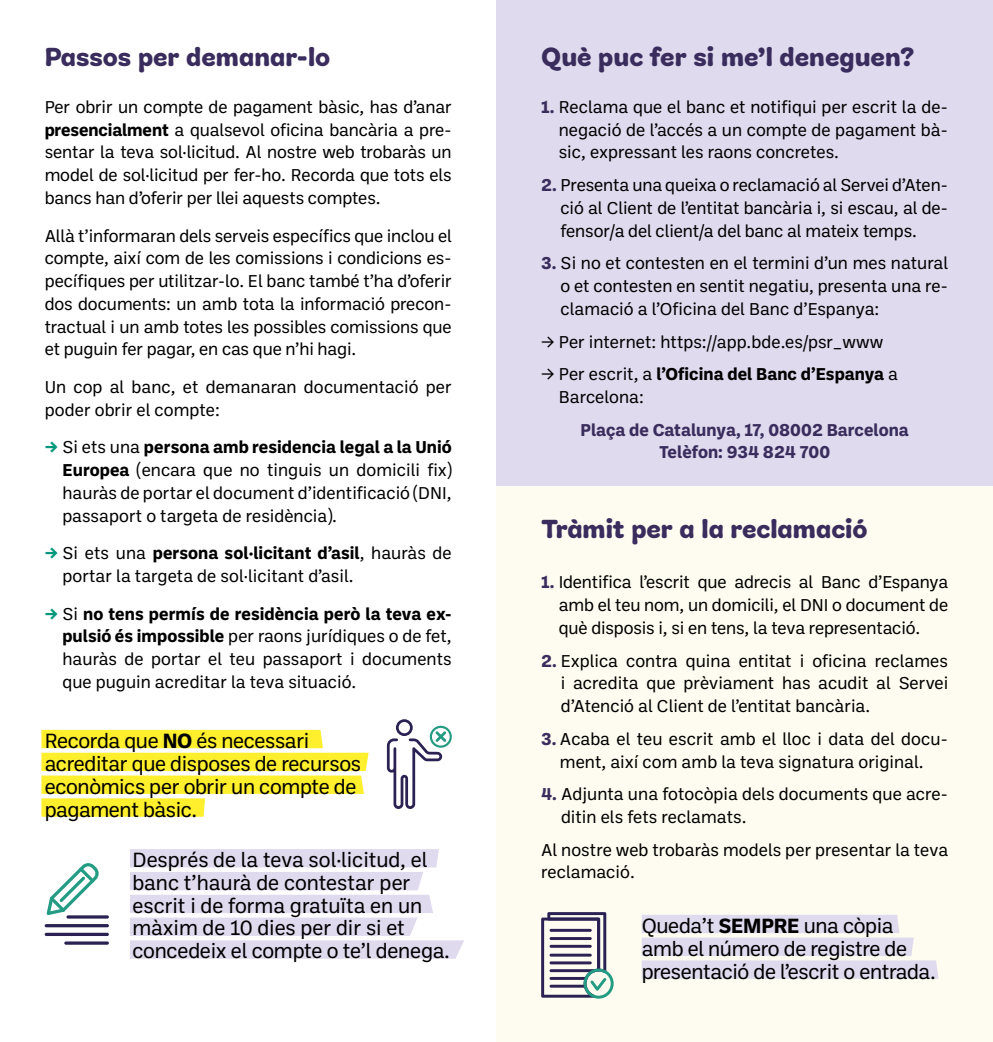
<style>
.page{position:relative;width:993px;height:1042px;background:#fff}
.page>*{position:absolute;margin:0;border:0;box-sizing:border-box;transform-origin:0 0}
.t1{font:700 28px "Cobbler";color:#3a2d5d}
.t2{font:21px/22.8px "Ballinger";letter-spacing:-.015em;color:#000}
.t3{font:17.5px/22.8px "Ballinger";color:#000;text-align:justify}
.t4{font:700 17.5px/22.8px "Ballinger";color:#3a2d5d;text-align:center}
.t5{font:700 17.5px/22.8px "Ballinger";color:#000}
.s1{font-weight:700}
.s2{font-weight:700;color:#00977d}
.s3{font-weight:700;color:#3a2d5d}
.s4{font-weight:400}
</style>
<div class="page">
<div style="left:496px;top:0;width:496px;height:486px;background:#dfdaee"></div>
<div style="left:496px;top:486px;width:496px;height:556px;background:#fefcf0"></div>
<svg style="left:130px;top:849px;width:334px;height:110px"></svg>
<svg style="left:642px;top:915px;width:296px;height:64px"></svg>
<svg style="left:41px;top:730px;width:327px;height:87px"></svg>
<svg style="left:387px;top:719px;width:64px;height:90px"></svg>
<svg style="left:47px;top:863px;width:52px;height:52px"></svg>
<hr style="left:66px;top:915px;width:43px;height:3px;background:#2b2253;border-radius:2px">
<hr style="left:45px;top:924px;width:64px;height:3px;background:#2b2253;border-radius:2px">
<hr style="left:45px;top:933px;width:64px;height:3px;background:#2b2253;border-radius:2px">
<hr style="left:64px;top:941px;width:45px;height:3px;background:#2b2253;border-radius:2px">
<svg style="left:541px;top:912px;width:72px;height:86px"></svg>
<h1 class="t1" style="left:45px;top:35px;width:287px">Passos per demanar-lo</h1>
<p class="t3" style="left:45px;top:96px;width:408px">Per obrir un compte de pagament bàsic, has d’anar <span class="s1">presencialment</span> a qualsevol oficina bancària a pre&shy;sentar la teva sol·licitud. Al nostre web trobaràs un model de sol·licitud per fer-ho. Recorda que tots els bancs han d’oferir per llei aquests comptes.</p>
<p class="t3" style="left:45px;top:224px;width:408px">Allà t’informaran dels serveis específics que inclou el compte, així com de les comissions i condicions es&shy;pecífiques per utilitzar-lo. El banc també t’ha d’oferir dos documents: un amb tota la informació precon&shy;tractual i un amb totes les possibles comissions que et puguin fer pagar, en cas que n’hi hagi.</p>
<p class="t3" style="left:45px;top:376px;width:408px">Un cop al banc, et demanaran documentació per poder obrir el compte:</p>
<p class="t3" style="left:62px;top:436px;width:391px;text-indent:-18px"><span class="s2">→</span> Si ets una <span class="s1">persona amb residencia legal a la Unió Europea</span> (encara que no tinguis un domicili fix) hauràs de portar el document d’identificació (DNI, passaport o targeta de residència).</p>
<p class="t3" style="left:62px;top:542px;width:391px;text-indent:-18px"><span class="s2">→</span> Si ets una <span class="s1">persona sol·licitant d’asil</span>, hauràs de portar la targeta de sol·licitant d’asil.</p>
<p class="t3" style="left:62px;top:602px;width:391px;text-indent:-18px"><span class="s2">→</span> Si <span class="s1">no tens permís de residència però la teva ex&shy;pulsió és impossible</span> per raons jurídiques o de fet, hauràs de portar el teu passaport i documents que puguin acreditar la teva situació.</p>
<p class="t2" style="left:45px;top:730px;width:318px">Recorda que <span class="s1">NO</span> és necessari acreditar que disposes de recursos econòmics per obrir un compte de pagament bàsic.</p>
<p class="t2" style="left:132px;top:849px;width:319px">Després de la teva sol·licitud, el banc t’haurà de contestar per escrit i de forma gratuïta en un màxim de 10 dies per dir si et concedeix el compte o te’l denega.</p>
<h1 class="t1" style="left:541px;top:35px;width:375px">Què puc fer si me’l deneguen?</h1>
<p class="t3" style="left:558px;top:96px;width:391px;text-indent:-18px"><span class="s3">1.</span> Reclama que el banc et notifiqui per escrit la de&shy;negació de l’accés a un compte de pagament bà&shy;sic, expressant les raons concretes.</p>
<p class="t3" style="left:560px;top:174px;width:389px;text-indent:-19px"><span class="s3">2.</span> Presenta una queixa o reclamació al Servei d’Aten&shy;ció al Client de l’entitat bancària i, si escau, al de&shy;fensor/a del client/a del banc al mateix temps.</p>
<p class="t3" style="left:560px;top:252px;width:389px;text-indent:-19px"><span class="s3">3.</span> Si no et contesten en el termini d’un mes natural o et contesten en sentit negatiu, presenta una re&shy;clamació a l’Oficina del Banc d’Espanya:</p>
<p class="t3" style="left:541px;top:330px;width:343px">→ Per internet: https://app.bde.es/psr_www</p>
<p class="t5" style="left:558px;top:363px;width:340px;text-indent:-18px"><span class="s4">→ Per escrit, a</span> l’Oficina del Banc d’Espanya <span class="s4">a<br>Barcelona:</span></p>
<p class="t4" style="left:580px;top:418px;width:330px">Plaça de Catalunya, 17, 08002 Barcelona<br>Telèfon: 934 824 700</p>
<h1 class="t1" style="left:541px;top:507px;width:328px">Tràmit per a la reclamació</h1>
<p class="t3" style="left:558px;top:571px;width:391px;text-indent:-18px"><span class="s3">1.</span> Identifica l’escrit que adrecis al Banc d’Espanya amb el teu nom, un domicili, el DNI o document de què disposis i, si en tens, la teva representació.</p>
<p class="t3" style="left:560px;top:649px;width:389px;text-indent:-20px"><span class="s3">2.</span> Explica contra quina entitat i oficina reclames i acredita que prèviament has acudit al Servei d’Atenció al Client de l’entitat bancària.</p>
<p class="t3" style="left:541px;top:727px;width:408px;text-align:center"><span class="s3">3.</span> Acaba el teu escrit amb el lloc i data del docu&shy;ment, així com amb la teva signatura original.</p>
<p class="t3" style="left:561px;top:783px;width:388px;text-indent:-20px"><span class="s3">4.</span> Adjunta una fotocòpia dels documents que acre&shy;ditin els fets reclamats.</p>
<p class="t3" style="left:541px;top:838px;width:408px">Al nostre web trobaràs models per presentar la teva reclamació.</p>
<p class="t2" style="left:641px;top:915px;width:295px">Queda’t <span class="s1">SEMPRE</span> una còpia amb el número de registre de presentació de l’escrit o entrada.</p>
</div>
